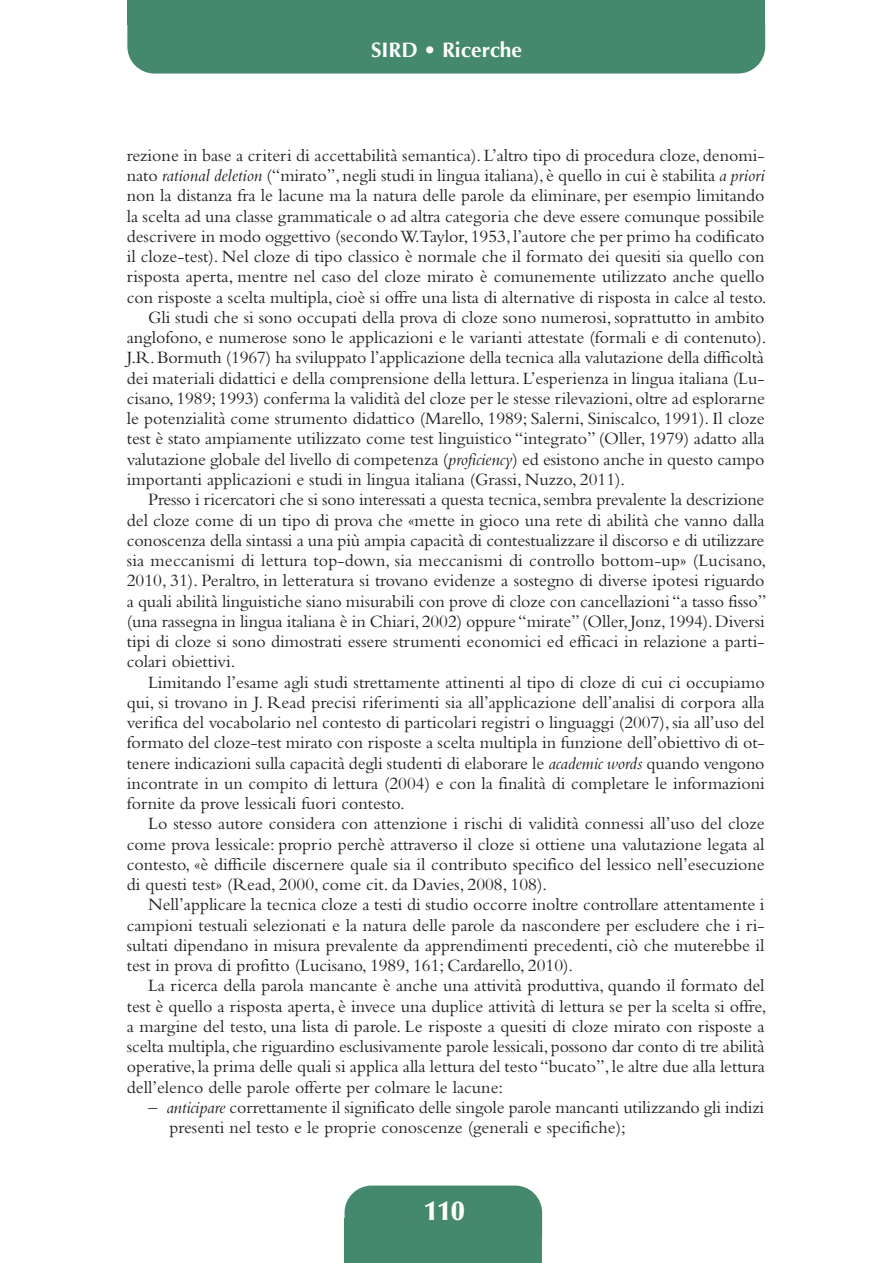
<style>
.page{position:relative;width:893px;height:1263px;background:#fff}
.page>*{position:absolute;margin:0;border:0;box-sizing:border-box;transform-origin:0 0}
.t1{font:900 27px "Optima";color:#fff}
.t2{font:700 21px "Optima";color:#fff}
.t3{font:18px/20.2px "Bembo";color:#231f20}
.s1{font-style:italic}
</style>
<div class="page">
<div style="left:345px;top:1185px;width:197px;height:78px;background:#44896d;border-radius:27px"></div>
<div style="left:345px;top:1218px;width:197px;height:45px;background:#44896d"></div>
<div style="left:127px;top:0;width:638px;height:74px;background:#44896d;border-radius:27px"></div>
<div style="left:127px;top:0;width:638px;height:24px;background:#44896d"></div>
<p class="t2" style="left:371px;top:38px;width:152px">SIRD • Ricerche</p>
<p class="t3" style="left:127px;top:147px;width:639px">rezione in base a criteri di accettabilità semantica). L’altro tipo di procedura cloze, denomi-</p>
<p class="t3" style="left:127px;top:167px;width:639px">nato <span class="s1">rational deletion</span> (“mirato”, negli studi in lingua italiana), è quello in cui è stabilita <span class="s1">a priori</span></p>
<p class="t3" style="left:127px;top:187px;width:639px">non la distanza fra le lacune ma la natura delle parole da eliminare, per esempio limitando</p>
<p class="t3" style="left:127px;top:208px;width:639px">la scelta ad una classe grammaticale o ad altra categoria che deve essere comunque possibile</p>
<p class="t3" style="left:127px;top:228px;width:639px">descrivere in modo oggettivo (secondo W.Taylor, 1953, l’autore che per primo ha codificato</p>
<p class="t3" style="left:127px;top:248px;width:639px">il cloze-test). Nel cloze di tipo classico è normale che il formato dei quesiti sia quello con</p>
<p class="t3" style="left:127px;top:268px;width:639px">risposta aperta, mentre nel caso del cloze mirato è comunemente utilizzato anche quello</p>
<p class="t3" style="left:127px;top:289px;width:641px">con risposte a scelta multipla, cioè si offre una lista di alternative di risposta in calce al testo.</p>
<p class="t3" style="left:148px;top:309px;width:618px">Gli studi che si sono occupati della prova di cloze sono numerosi, soprattutto in ambito</p>
<p class="t3" style="left:127px;top:329px;width:641px">anglofono, e numerose sono le applicazioni e le varianti attestate (formali e di contenuto).</p>
<p class="t3" style="left:127px;top:349px;width:639px">J.R. Bormuth (1967) ha sviluppato l’applicazione della tecnica alla valutazione della difficoltà</p>
<p class="t3" style="left:127px;top:370px;width:639px">dei materiali didattici e della comprensione della lettura. L’esperienza in lingua italiana (Lu-</p>
<p class="t3" style="left:127px;top:390px;width:640px">cisano, 1989; 1993) conferma la validità del cloze per le stesse rilevazioni, oltre ad esplorarne</p>
<p class="t3" style="left:127px;top:410px;width:639px">le potenzialità come strumento didattico (Marello, 1989; Salerni, Siniscalco, 1991). Il cloze</p>
<p class="t3" style="left:127px;top:430px;width:639px">test è stato ampiamente utilizzato come test linguistico “integrato” (Oller, 1979) adatto alla</p>
<p class="t3" style="left:127px;top:451px;width:639px">valutazione globale del livello di competenza (<span class="s1">proficiency</span>) ed esistono anche in questo campo</p>
<p class="t3" style="left:127px;top:471px;width:500px">importanti applicazioni e studi in lingua italiana (Grassi, Nuzzo, 2011).</p>
<p class="t3" style="left:148px;top:491px;width:618px">Presso i ricercatori che si sono interessati a questa tecnica, sembra prevalente la descrizione</p>
<p class="t3" style="left:127px;top:511px;width:639px">del cloze come di un tipo di prova che «mette in gioco una rete di abilità che vanno dalla</p>
<p class="t3" style="left:127px;top:532px;width:639px">conoscenza della sintassi a una più ampia capacità di contestualizzare il discorso e di utilizzare</p>
<p class="t3" style="left:127px;top:552px;width:641px">sia meccanismi di lettura top-down, sia meccanismi di controllo bottom-up» (Lucisano,</p>
<p class="t3" style="left:127px;top:572px;width:639px">2010, 31). Peraltro, in letteratura si trovano evidenze a sostegno di diverse ipotesi riguardo</p>
<p class="t3" style="left:127px;top:592px;width:641px">a quali abilità linguistiche siano misurabili con prove di cloze con cancellazioni “a tasso fisso”</p>
<p class="t3" style="left:127px;top:613px;width:639px">(una rassegna in lingua italiana è in Chiari, 2002) oppure “mirate” (Oller, Jonz, 1994). Diversi</p>
<p class="t3" style="left:127px;top:633px;width:639px">tipi di cloze si sono dimostrati essere strumenti economici ed efficaci in relazione a parti-</p>
<p class="t3" style="left:127px;top:653px;width:110px">colari obiettivi.</p>
<p class="t3" style="left:148px;top:673px;width:618px">Limitando l’esame agli studi strettamente attinenti al tipo di cloze di cui ci occupiamo</p>
<p class="t3" style="left:127px;top:694px;width:639px">qui, si trovano in J. Read precisi riferimenti sia all’applicazione dell’analisi di corpora alla</p>
<p class="t3" style="left:127px;top:714px;width:639px">verifica del vocabolario nel contesto di particolari registri o linguaggi (2007), sia all’uso del</p>
<p class="t3" style="left:127px;top:734px;width:639px">formato del cloze-test mirato con risposte a scelta multipla in funzione dell’obiettivo di ot-</p>
<p class="t3" style="left:127px;top:754px;width:639px">tenere indicazioni sulla capacità degli studenti di elaborare le <span class="s1">academic words</span> quando vengono</p>
<p class="t3" style="left:127px;top:775px;width:639px">incontrate in un compito di lettura (2004) e con la finalità di completare le informazioni</p>
<p class="t3" style="left:127px;top:795px;width:279px">fornite da prove lessicali fuori contesto.</p>
<p class="t3" style="left:148px;top:815px;width:618px">Lo stesso autore considera con attenzione i rischi di validità connessi all’uso del cloze</p>
<p class="t3" style="left:127px;top:835px;width:639px">come prova lessicale: proprio perchè attraverso il cloze si ottiene una valutazione legata al</p>
<p class="t3" style="left:127px;top:856px;width:639px">contesto, «è difficile discernere quale sia il contributo specifico del lessico nell’esecuzione</p>
<p class="t3" style="left:127px;top:876px;width:422px">di questi test» (Read, 2000, come cit. da Davies, 2008, 108).</p>
<p class="t3" style="left:148px;top:896px;width:618px">Nell’applicare la tecnica cloze a testi di studio occorre inoltre controllare attentamente i</p>
<p class="t3" style="left:127px;top:916px;width:639px">campioni testuali selezionati e la natura delle parole da nascondere per escludere che i ri-</p>
<p class="t3" style="left:127px;top:937px;width:639px">sultati dipendano in misura prevalente da apprendimenti precedenti, ciò che muterebbe il</p>
<p class="t3" style="left:127px;top:957px;width:448px">test in prova di profitto (Lucisano, 1989, 161; Cardarello, 2010).</p>
<p class="t3" style="left:148px;top:977px;width:618px">La ricerca della parola mancante è anche una attività produttiva, quando il formato del</p>
<p class="t3" style="left:127px;top:997px;width:641px">test è quello a risposta aperta, è invece una duplice attività di lettura se per la scelta si offre,</p>
<p class="t3" style="left:127px;top:1018px;width:639px">a margine del testo, una lista di parole. Le risposte a quesiti di cloze mirato con risposte a</p>
<p class="t3" style="left:127px;top:1038px;width:639px">scelta multipla, che riguardino esclusivamente parole lessicali, possono dar conto di tre abilità</p>
<p class="t3" style="left:127px;top:1058px;width:640px">operative, la prima delle quali si applica alla lettura del testo “bucato”, le altre due alla lettura</p>
<p class="t3" style="left:127px;top:1078px;width:378px">dell’elenco delle parole offerte per colmare le lacune:</p>
<p class="t3" style="left:169px;top:1099px;width:596px;text-indent:-21px"><span class="s1">– anticipare</span> correttamente il significato delle singole parole mancanti utilizzando gli indizi presenti nel testo e le proprie conoscenze (generali e specifiche);</p>
<h1 class="t1" style="left:424px;top:1200px;width:42px">110</h1>
</div>
